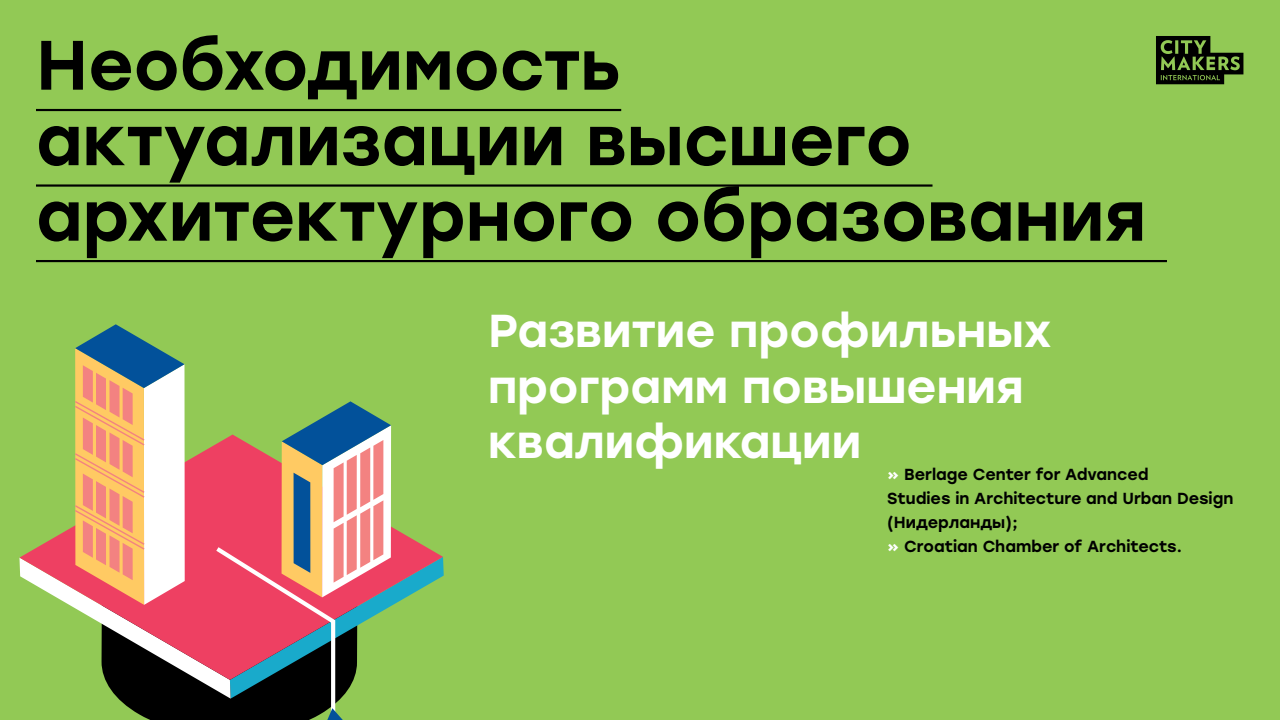
<style>
.page{position:relative;width:1280px;height:720px;background:#92c955}
.page>*{position:absolute;margin:0;border:0;box-sizing:border-box;transform-origin:0 0}
.t1{font:500 69.7px/75.5px "Stolzl";color:#000}
.t2{font:500 46.1px/55.3px "Stolzl";color:#fff}
.t3{font:500 16px/24px "Stolzl";color:#000}
.s1{color:#fff}
</style>
<div class="page">
<hr style="left:36px;top:109px;width:585px;height:2px;background:#000">
<hr style="left:36px;top:184px;width:897px;height:3px;background:#000">
<hr style="left:36px;top:260px;width:1131px;height:2px;background:#000">
<svg style="left:1156px;top:36px;width:87px;height:49px"></svg>
<svg style="left:19px;top:324px;width:425px;height:396px"></svg>
<h1 class="t1" style="left:36px;top:28px;width:1112px">Необходимость актуализации высшего архитектурного образования</h1>
<h2 class="t2" style="left:488px;top:304px;width:565px">Развитие профильных программ повышения квалификации</h2>
<p class="t3" style="left:887px;top:462px;width:348px"><span class="s1">»</span> Berlage Center for Advanced<br>Studies in Architecture and Urban Design (Нидерланды);<br><span class="s1">»</span> Croatian Chamber of Architects.</p>
</div>
